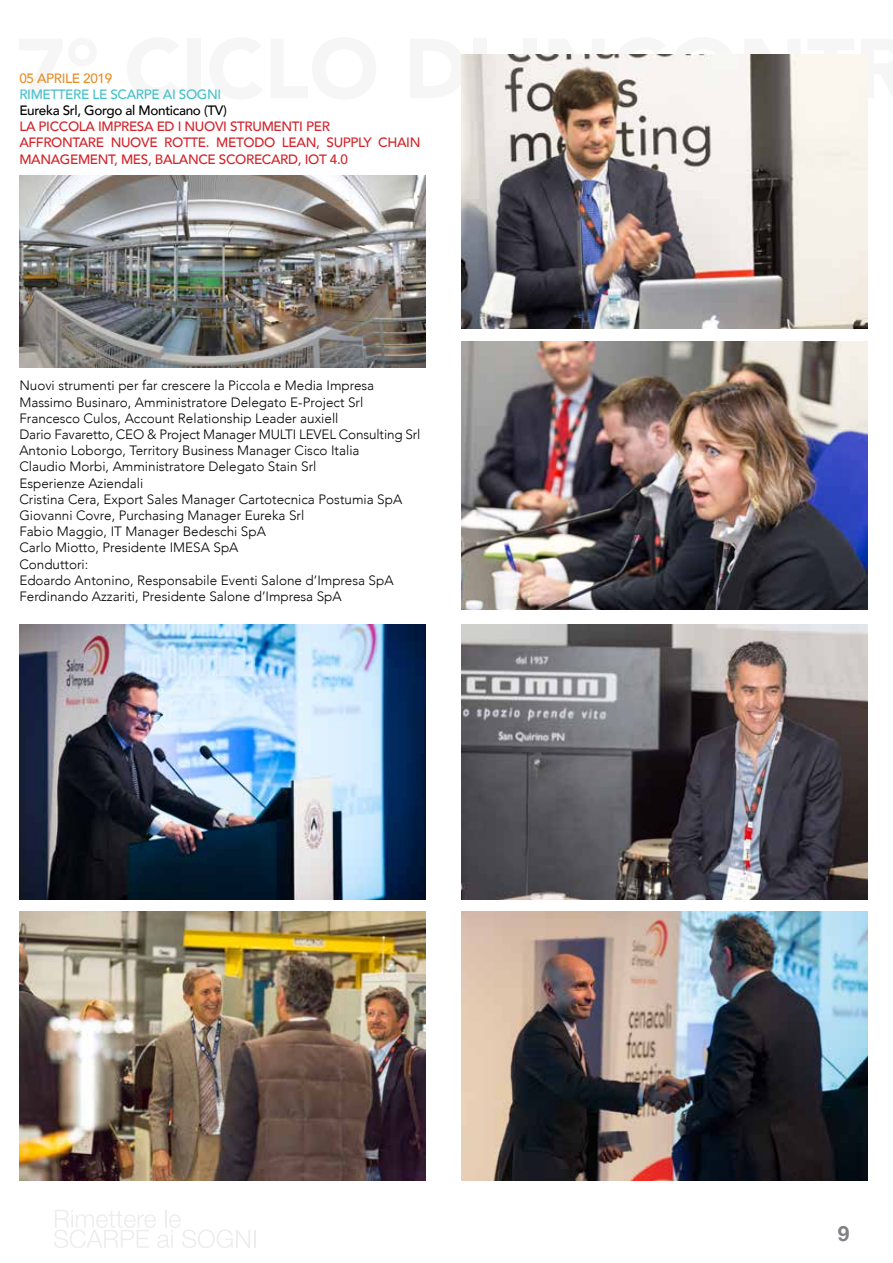
<style>
.page{position:relative;width:893px;height:1263px;background:#fff}
.page>*{position:absolute;margin:0;border:0;box-sizing:border-box;transform-origin:0 0}
.t1{font:700 21px "Helvetica Neue";color:#808285}
.t2{font:300 13.5px/16.2px "Avenir";color:#000}
.t3{font:500 13.5px/16.2px "Avenir";letter-spacing:-.025em;color:#d2232a}
.t4{font:500 13.5px "Avenir";letter-spacing:-.025em;color:#000}
.t5{font:500 13.5px "Avenir";letter-spacing:-.025em;color:#44c1c7}
.t6{font:500 13.5px "Avenir";letter-spacing:-.025em;color:#e98c24}
</style>
<div class="page">
<svg style="left:54px;top:1210px;width:202px;height:38px"></svg>
<img style="left:19px;top:175px;width:407px;height:193px">
<img style="left:19px;top:625px;width:407px;height:274px">
<img style="left:19px;top:912px;width:407px;height:268px">
<img style="left:461px;top:54px;width:407px;height:275px">
<img style="left:461px;top:341px;width:407px;height:268px">
<img style="left:461px;top:625px;width:407px;height:274px">
<img style="left:461px;top:912px;width:407px;height:268px">
<p class="t6" style="left:19px;top:66px;width:94px">05 APRILE 2019</p>
<p class="t5" style="left:19px;top:82px;width:203px">RIMETTERE LE SCARPE AI SOGNI</p>
<p class="t4" style="left:19px;top:99px;width:209px">Eureka Srl, Gorgo al Monticano (TV)</p>
<p class="t3" style="left:19px;top:118px;width:403px">LA PICCOLA IMPRESA ED I NUOVI STRUMENTI PER<br>AFFRONTARE NUOVE ROTTE. METODO LEAN, SUPPLY CHAIN<br>MANAGEMENT, MES, BALANCE SCORECARD, IOT 4.0</p>
<p class="t2" style="left:19px;top:378px;width:403px">Nuovi strumenti per far crescere la Piccola e Media Impresa Massimo Businaro, Amministratore Delegato E-Project Srl Francesco Culos, Account Relationship Leader auxiell<br>Dario Favaretto, CEO &amp; Project Manager MULTI LEVEL Consulting Srl Antonio Loborgo, Territory Business Manager Cisco Italia<br>Claudio Morbi, Amministratore Delegato Stain Srl<br>Esperienze Aziendali<br>Cristina Cera, Export Sales Manager Cartotecnica Postumia SpA Giovanni Covre, Purchasing Manager Eureka Srl<br>Fabio Maggio, IT Manager Bedeschi SpA<br>Carlo Miotto, Presidente IMESA SpA<br>Conduttori:<br>Edoardo Antonino, Responsabile Eventi Salone d’Impresa SpA Ferdinando Azzariti, Presidente Salone d’Impresa SpA</p>
<h1 class="t1" style="left:838px;top:1217px;width:13px">9</h1>
</div>
